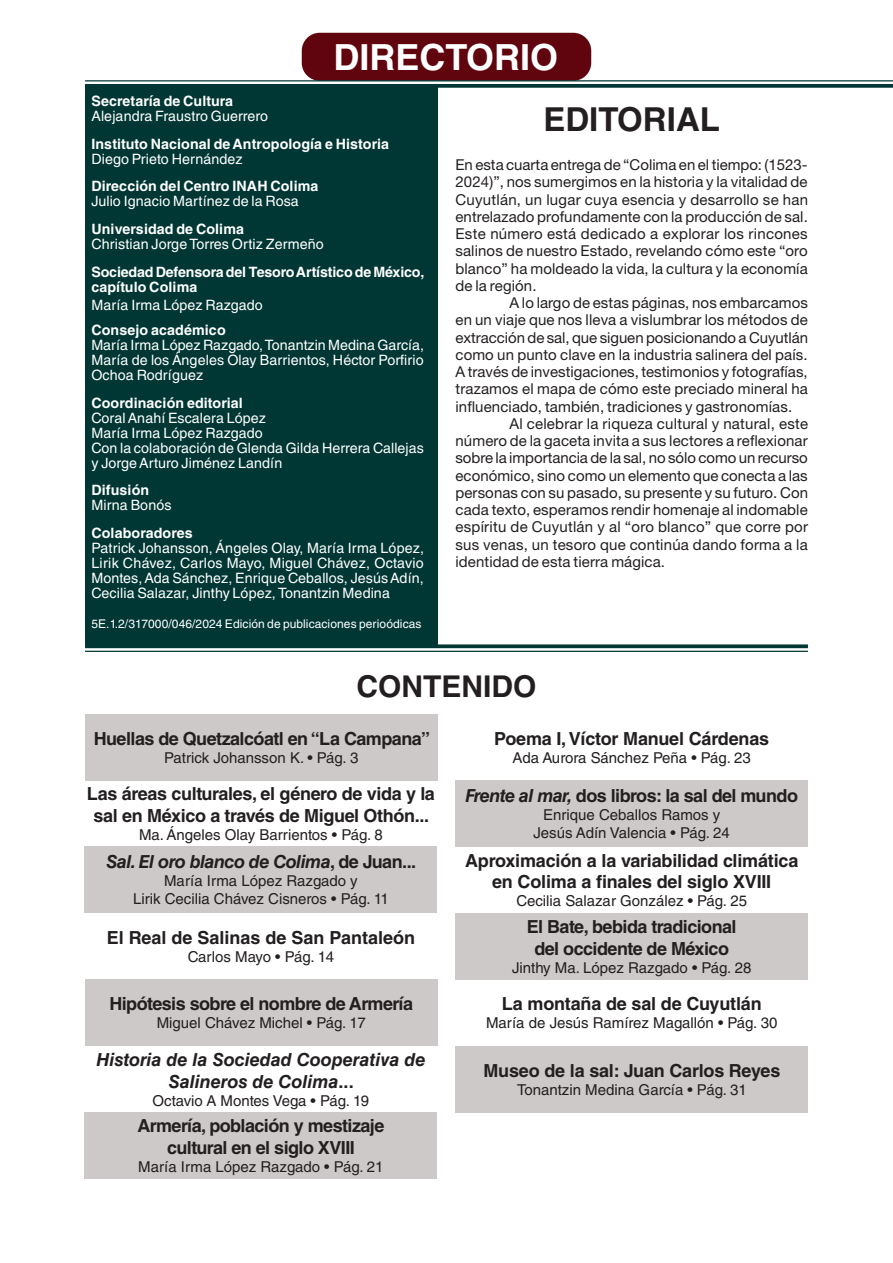
<style>
.page{position:relative;width:893px;height:1263px;background:#fff}
.page>*{position:absolute;margin:0;border:0;box-sizing:border-box;transform-origin:0 0}
.t1{font:700 36px "Helvetica";color:#fff}
.t2{font:700 33px "Helvetica";color:#231f20}
.t3{font:700 30px "Helvetica";color:#231f20}
.t4{font:700 18px/21.6px "Helvetica LT Std";letter-spacing:-.025em;color:#231f20;text-align:center}
.t5{font:italic 700 18px/21.6px "Helvetica LT Std";color:#231f20;text-align:center}
.t6{font:italic 700 18px "Helvetica LT Std";letter-spacing:-.03em;color:#231f20}
.t7{font:700 18px "Helvetica LT Std";color:#231f20}
.t8{font:15px/17.2px "Helvetica Neue LT Std";letter-spacing:.01em;color:#231f20;text-align:justify}
.t9{font:15px "Helvetica LT Std";color:#231f20}
.t10{font:14.25px/15px "Helvetica LT Std";letter-spacing:.01em;color:#fff;text-align:justify}
.t11{font:700 14.25px "Helvetica LT Std";letter-spacing:.01em;color:#fff}
.t12{font:700 14.25px/15px "Helvetica LT Std";letter-spacing:-.01em;color:#fff}
.t13{font:12px "Helvetica LT Std";letter-spacing:.01em;color:#fff}
.s1{font-style:normal}
.s2{font-style:italic}
</style>
<div class="page">
<div style="left:302px;top:33px;width:289px;height:48px;background:#60050e;border-radius:18px"></div>
<hr style="left:85px;top:644px;width:723px;height:4px;background:#003734">
<hr style="left:85px;top:651px;width:723px;height:1px;background:#003734">
<hr style="left:85px;top:80px;width:808px;height:1px;background:#003734">
<svg style="left:437px;top:84px;width:456px;height:4px;background:#104341"></svg>
<div style="left:85px;top:84px;width:352px;height:560px;background:#003734"></div>
<div style="left:85px;top:714px;width:352px;height:66px;background:#cdc9c8"></div>
<div style="left:84px;top:847px;width:353px;height:66px;background:#cdc9c8"></div>
<div style="left:85px;top:980px;width:352px;height:66px;background:#cdc9c8"></div>
<div style="left:84px;top:1112px;width:353px;height:67px;background:#cdc9c8"></div>
<div style="left:455px;top:780px;width:353px;height:67px;background:#cdc9c8"></div>
<div style="left:455px;top:913px;width:353px;height:67px;background:#cdc9c8"></div>
<div style="left:455px;top:1046px;width:353px;height:66px;background:#cdc9c8"></div>
<h1 class="t1" style="left:333px;top:35px;width:226px">DIRECTORIO</h1>
<p class="t11" style="left:91px;top:92px;width:143px">Secretaría de Cultura</p>
<p class="t10" style="left:91px;top:108px;width:178px">Alejandra Fraustro Guerrero</p>
<p class="t11" style="left:91px;top:135px;width:299px">Instituto Nacional de Antropología e Historia</p>
<p class="t10" style="left:91px;top:151px;width:153px">Diego Prieto Hernández</p>
<p class="t11" style="left:91px;top:178px;width:229px">Dirección del Centro INAH Colima</p>
<p class="t10" style="left:91px;top:194px;width:209px">Julio Ignacio Martínez de la Rosa</p>
<p class="t11" style="left:91px;top:220px;width:154px">Universidad de Colima</p>
<p class="t10" style="left:91px;top:237px;width:234px">Christian Jorge Torres Ortiz Zermeño</p>
<p class="t12" style="left:91px;top:264px;width:335px">Sociedad Defensora del Tesoro Artístico de México, capítulo Colima</p>
<p class="t10" style="left:91px;top:297px;width:173px">María Irma López Razgado</p>
<p class="t11" style="left:91px;top:321px;width:136px">Consejo académico</p>
<p class="t10" style="left:91px;top:337px;width:334px">María Irma López Razgado, Tonantzin Medina García, María de los Ángeles Olay Barrientos, Héctor Porfirio Ochoa Rodríguez</p>
<p class="t11" style="left:91px;top:394px;width:153px">Coordinación editorial</p>
<p class="t10" style="left:91px;top:410px;width:176px">Coral Anahí Escalera López</p>
<p class="t10" style="left:91px;top:425px;width:173px">María Irma López Razgado</p>
<p class="t10" style="left:91px;top:440px;width:334px">Con la colaboración de Glenda Gilda Herrera Callejas y Jorge Arturo Jiménez Landín</p>
<p class="t11" style="left:91px;top:482px;width:59px">Difusión</p>
<p class="t10" style="left:91px;top:498px;width:82px">Mirna Bonós</p>
<p class="t11" style="left:91px;top:524px;width:103px">Colaboradores</p>
<p class="t10" style="left:91px;top:540px;width:334px">Patrick Johansson, Ángeles Olay, María Irma López, Lirik Chávez, Carlos Mayo, Miguel Chávez, Octavio Montes, Ada Sánchez, Enrique Ceballos, Jesús Adín, Cecilia Salazar, Jinthy López, Tonantzin Medina</p>
<p class="t13" style="left:91px;top:617px;width:332px">5E.1.2/317000/046/2024 Edición de publicaciones perioódicas</p>
<p class="t2" style="left:543px;top:99px;width:178px">EDITORIAL</p>
<p class="t8" style="left:455px;top:156px;width:354px">En esta cuarta entrega de “Colima en el tiempo: (1523- 2024)”, nos sumergimos en la historia y la vitalidad de Cuyutlán, un lugar cuya esencia y desarrollo se han entrelazado profundamente con la producción de sal.<br>Este número está dedicado a explorar los rincones salinos de nuestro Estado, revelando cómo este “oro blanco” ha moldeado la vida, la cultura y la economía de la región.</p>
<p class="t8" style="left:455px;top:294px;width:354px;text-indent:54px">A lo largo de estas páginas, nos embarcamos en un viaje que nos lleva a vislumbrar los métodos de extracción de sal, que siguen posicionando a Cuyutlán como un punto clave en la industria salinera del país.<br>A través de investigaciones, testimonios y fotografías, trazamos el mapa de cómo este preciado mineral ha influenciado, también, tradiciones y gastronomías.</p>
<p class="t8" style="left:455px;top:415px;width:354px;text-indent:54px">Al celebrar la riqueza cultural y natural, este número de la gaceta invita a sus lectores a reflexionar sobre la importancia de la sal, no sólo como un recurso económico, sino como un elemento que conecta a las personas con su pasado, su presente y su futuro. Con cada texto, esperamos rendir homenaje al indomable espíritu de Cuyutlán y al “oro blanco” que corre por sus venas, un tesoro que continúa dando forma a la identidad de esta tierra mágica.</p>
<h3 class="t3" style="left:356px;top:668px;width:182px">CONTENIDO</h3>
<p class="t4" style="left:94px;top:727px;width:338px">Huellas de Quetzalcóatl en “La Campana”</p>
<p class="t9" style="left:164px;top:748px;width:196px">Patrick Johansson K. • Pág. 3</p>
<p class="t4" style="left:87px;top:783px;width:349px">Las áreas culturales, el género de vida y la sal en México a través de Miguel Othón...</p>
<p class="t9" style="left:139px;top:826px;width:245px">Ma. Ángeles Olay Barrientos • Pág. 8</p>
<p class="t6" style="left:106px;top:851px;width:311px">Sal. El oro blanco de Colima<span class="s1">, de Juan...</span></p>
<p class="t9" style="left:164px;top:872px;width:195px">María Irma López Razgado y</p>
<p class="t9" style="left:133px;top:890px;width:257px">Lirik Cecilia Chávez Cisneros • Pág. 11</p>
<p class="t7" style="left:107px;top:926px;width:310px">El Real de Salinas de San Pantaleón</p>
<p class="t9" style="left:188px;top:948px;width:148px">Carlos Mayo • Pág. 14</p>
<p class="t4" style="left:109px;top:993px;width:305px">Hipótesis sobre el nombre de Armería</p>
<p class="t9" style="left:157px;top:1014px;width:210px">Miguel Chávez Michel • Pág. 17</p>
<p class="t5" style="left:97px;top:1048px;width:330px">Historia de la Sociedad Cooperativa de<br>Salineros de Colima<span class="s1">...</span></p>
<p class="t9" style="left:153px;top:1091px;width:218px">Octavio A Montes Vega • Pág. 19</p>
<p class="t4" style="left:137px;top:1115px;width:248px">Armería, población y mestizaje</p>
<p class="t4" style="left:167px;top:1136px;width:189px">cultural en el siglo XVIII</p>
<p class="t9" style="left:138px;top:1158px;width:247px">María Irma López Razgado • Pág. 21</p>
<p class="t4" style="left:494px;top:727px;width:276px">Poema I, Víctor Manuel Cárdenas</p>
<p class="t9" style="left:513px;top:748px;width:240px">Ada Aurora Sánchez Peña • Pág. 23</p>
<p class="t4" style="left:465px;top:784px;width:334px"><span class="s2">Frente al mar,</span> dos libros: la sal del mundo</p>
<p class="t9" style="left:543px;top:806px;width:179px">Enrique Ceballos Ramos y</p>
<p class="t9" style="left:533px;top:824px;width:198px">Jesús Adín Valencia • Pág. 24</p>
<p class="t4" style="left:465px;top:849px;width:335px">Aproximación a la variabilidad climática</p>
<p class="t4" style="left:492px;top:871px;width:281px">en Colima a finales del siglo XVIII</p>
<p class="t9" style="left:516px;top:892px;width:232px">Cecilia Salazar González • Pág. 25</p>
<p class="t4" style="left:527px;top:916px;width:211px">El Bate, bebida tradicional</p>
<p class="t4" style="left:534px;top:937px;width:196px">del occidente de México</p>
<p class="t9" style="left:512px;top:959px;width:241px">Jinthy Ma. López Razgado • Pág. 28</p>
<p class="t4" style="left:502px;top:993px;width:262px">La montaña de sal de Cuyutlán</p>
<p class="t9" style="left:486px;top:1014px;width:293px">María de Jesús Ramírez Magallón • Pág. 30</p>
<p class="t4" style="left:483px;top:1059px;width:299px">Museo de la sal: Juan Carlos Reyes</p>
<p class="t9" style="left:517px;top:1081px;width:231px">Tonantzin Medina García • Pág. 31</p>
</div>
